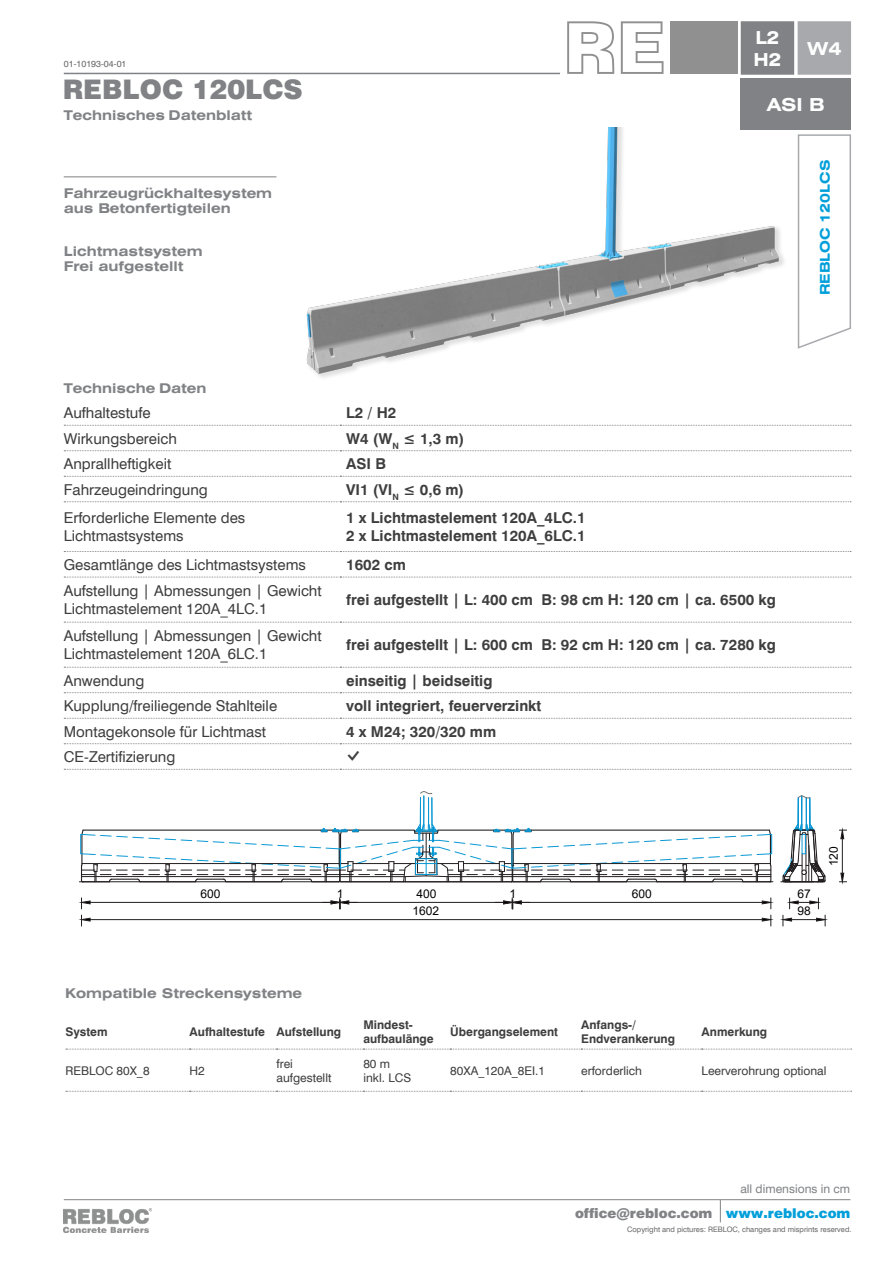
<style>
.page{position:relative;width:893px;height:1263px;background:#fff}
.page>*{position:absolute;margin:0;border:0;box-sizing:border-box;transform-origin:0 0}
.t1{font:900 27px "Swiss 721 BT";color:#808285}
.t2{font:700 expanded 18px "Swiss 721 BT";color:#fff}
.t3{font:15px/18px "Swiss 721 BT";color:#3e3e3f}
.t4{font:700 15px "Swiss 721 BT";color:#3e3e3f}
.t5{font:700 expanded 13.5px "Swiss 721 BT";color:#808285}
.t6{font:900 13.5px "Swiss 721 BT";color:#808285}
.t7{font:700 expanded 13.5px "Swiss 721 BT";color:#009fda}
.t8{font:700 12px/14.4px "Swiss 721 BT";color:#3e3e3f}
.t9{font:12px/14.4px "Swiss 721 BT";color:#3e3e3f}
.t10{font:12px "Arial";color:#000}
.t11{font:12px "Swiss 721 BT";color:#808285}
.t12{font:12px "Arial";color:#231f20}
.t13{font:9px "Swiss 721 BT";color:#67676a}
.t14{font:7.5px "Swiss 721 BT";color:#67676a}
.s1{color:#009fda}
</style>
<div class="page">
<hr style="left:64px;top:1199px;width:786px;height:1px;background:#808285">
<svg style="left:720px;top:1200px;width:1px;height:22px"></svg>
<img style="left:64px;top:1208px;width:87px;height:24px">
<div style="left:734px;top:1178px;width:122px;height:22px;background:#fff"></div>
<svg style="left:797px;top:134px;width:54px;height:215px"></svg>
<hr style="left:64px;top:73px;width:496px;height:1px;background:#808285">
<div style="left:670px;top:21px;width:67px;height:53px;background:#8f908f"></div>
<svg style="left:621px;top:21px;width:42px;height:53px"></svg>
<svg style="left:567px;top:21px;width:47px;height:53px"></svg>
<div style="left:741px;top:22px;width:52px;height:52px;background:#808285"></div>
<div style="left:741px;top:21px;width:53px;height:54px;border:2px solid #808285"></div>
<div style="left:798px;top:22px;width:52px;height:52px;background:#a8a9ad"></div>
<div style="left:798px;top:21px;width:53px;height:54px;border:2px solid #a8a9ad"></div>
<div style="left:741px;top:79px;width:110px;height:51px;background:#808285"></div>
<hr style="left:64px;top:176px;width:212px;height:1px;background:#808285">
<svg style="left:64px;top:425px;width:787px;height:1px"></svg>
<svg style="left:64px;top:450px;width:787px;height:1px"></svg>
<svg style="left:64px;top:476px;width:787px;height:1px"></svg>
<svg style="left:64px;top:501px;width:787px;height:1px"></svg>
<svg style="left:64px;top:551px;width:787px;height:1px"></svg>
<svg style="left:64px;top:577px;width:787px;height:1px"></svg>
<svg style="left:64px;top:622px;width:787px;height:1px"></svg>
<svg style="left:64px;top:667px;width:787px;height:1px"></svg>
<svg style="left:64px;top:692px;width:787px;height:1px"></svg>
<svg style="left:64px;top:718px;width:787px;height:1px"></svg>
<svg style="left:64px;top:743px;width:787px;height:1px"></svg>
<svg style="left:64px;top:769px;width:787px;height:1px"></svg>
<img style="left:306px;top:128px;width:478px;height:250px">
<svg style="left:66px;top:1049px;width:786px;height:1px"></svg>
<svg style="left:66px;top:1091px;width:786px;height:1px"></svg>
<hr style="left:842px;top:839px;width:1px;height:34px;background:#231f20">
<svg style="left:839px;top:872px;width:8px;height:10px"></svg>
<svg style="left:839px;top:829px;width:8px;height:10px"></svg>
<hr style="left:79px;top:881px;width:694px;height:1px;background:#231f20">
<svg style="left:781px;top:795px;width:45px;height:88px"></svg>
<svg style="left:789px;top:898px;width:30px;height:11px"></svg>
<hr style="left:90px;top:919px;width:672px;height:1px;background:#231f20">
<svg style="left:81px;top:915px;width:10px;height:11px"></svg>
<svg style="left:761px;top:915px;width:11px;height:11px"></svg>
<svg style="left:782px;top:915px;width:44px;height:11px"></svg>
<svg style="left:80px;top:791px;width:692px;height:118px"></svg>
<p class="t13" style="left:64px;top:58px;width:64px">01-10193-04-01</p>
<p class="t1" style="left:63px;top:73px;width:242px">REBLOC 120LCS</p>
<p class="t5" style="left:64px;top:107px;width:190px">Technisches Datenblatt</p>
<p class="t5" style="left:64px;top:185px;width:210px">Fahrzeugrückhaltesystem</p>
<p class="t5" style="left:64px;top:200px;width:168px">aus Betonfertigteilen</p>
<p class="t5" style="left:64px;top:243px;width:140px">Lichtmastsystem</p>
<p class="t5" style="left:64px;top:258px;width:121px">Frei aufgestellt</p>
<p class="t12" style="left:76px;top:243px;width:60px">120LCS_A</p>
<p class="t5" style="left:64px;top:380px;width:144px">Technische Daten</p>
<p class="t3" style="left:64px;top:403px;width:88px">Aufhaltestufe</p>
<p class="t4" style="left:346px;top:404px;width:52px">L2 / H2</p>
<p class="t3" style="left:64px;top:429px;width:115px">Wirkungsbereich</p>
<p class="t4" style="left:346px;top:429px;width:120px">W4 (W<sub>N</sub> ≤ 1,3 m)</p>
<p class="t3" style="left:64px;top:455px;width:109px">Anprallheftigkeit</p>
<p class="t4" style="left:346px;top:455px;width:41px">ASI B</p>
<p class="t3" style="left:64px;top:480px;width:146px">Fahrzeugeindringung</p>
<p class="t4" style="left:346px;top:480px;width:120px">VI1 (VI<sub>N</sub> ≤ 0,6 m)</p>
<p class="t3" style="left:64px;top:509px;width:183px">Erforderliche Elemente des<br>Lichtmastsystems</p>
<p class="t4" style="left:346px;top:509px;width:241px">1 x Lichtmastelement 120A_4LC.1</p>
<p class="t12" style="left:76px;top:439px;width:45px">120LCS</p>
<p class="t4" style="left:346px;top:527px;width:241px">2 x Lichtmastelement 120A_6LC.1</p>
<p class="t2" style="left:755px;top:27px;width:26px">L2</p>
<p class="t2" style="left:754px;top:48px;width:29px">H2</p>
<p class="t2" style="left:807px;top:38px;width:35px">W4</p>
<p class="t2" style="left:767px;top:94px;width:59px">ASI B</p>
<p class="t7" style="left:817px;top:295px;width:137px;rotate:-90deg">REBLOC 120LCS</p>
<p class="t3" style="left:64px;top:555px;width:244px">Gesamtlänge des Lichtmastsystems</p>
<p class="t4" style="left:346px;top:555px;width:61px">1602 cm</p>
<p class="t3" style="left:64px;top:582px;width:259px">Aufstellung | Abmessungen | Gewicht</p>
<p class="t3" style="left:64px;top:600px;width:205px">Lichtmastelement 120A_4LC.1</p>
<p class="t4" style="left:346px;top:591px;width:431px">frei aufgestellt | L: 400 cm B: 98 cm H: 120 cm | ca. 6500 kg</p>
<p class="t3" style="left:64px;top:627px;width:259px">Aufstellung | Abmessungen | Gewicht</p>
<p class="t3" style="left:64px;top:645px;width:205px">Lichtmastelement 120A_6LC.1</p>
<p class="t4" style="left:346px;top:636px;width:431px">frei aufgestellt | L: 600 cm B: 92 cm H: 120 cm | ca. 7280 kg</p>
<p class="t3" style="left:64px;top:671px;width:82px">Anwendung</p>
<p class="t4" style="left:346px;top:671px;width:148px">einseitig | beidseitig</p>
<p class="t3" style="left:64px;top:697px;width:215px">Kupplung/freiliegende Stahlteile</p>
<p class="t4" style="left:346px;top:697px;width:197px">voll integriert, feuerverzinkt</p>
<p class="t3" style="left:64px;top:722px;width:204px">Montagekonsole für Lichtmast</p>
<p class="t4" style="left:346px;top:722px;width:152px">4 x M24; 320/320 mm</p>
<p class="t3" style="left:64px;top:748px;width:113px">CE-Zertifizierung</p>
<p class="t10" style="left:398px;top:680px;width:22px">400</p>
<p class="t10" style="left:394px;top:697px;width:28px">1602</p>
<p class="t10" style="left:201px;top:885px;width:22px">600</p>
<p class="t10" style="left:337px;top:886px;width:8px">1</p>
<p class="t10" style="left:416px;top:885px;width:22px">400</p>
<p class="t10" style="left:509px;top:886px;width:8px">1</p>
<p class="t10" style="left:632px;top:885px;width:22px">600</p>
<p class="t10" style="left:797px;top:885px;width:15px">67</p>
<p class="t10" style="left:412px;top:903px;width:28px">1602</p>
<p class="t10" style="left:797px;top:903px;width:15px">98</p>
<p class="t10" style="left:825px;top:866px;width:22px;rotate:-90deg">120</p>
<p class="t5" style="left:65px;top:985px;width:238px">Kompatible Streckensysteme</p>
<p class="t8" style="left:65px;top:1024px;width:44px">System</p>
<p class="t8" style="left:190px;top:1024px;width:77px">Aufhaltestufe</p>
<p class="t8" style="left:276px;top:1024px;width:66px">Aufstellung</p>
<p class="t8" style="left:363px;top:1017px;width:72px">Mindest&shy;aufbaulänge</p>
<p class="t8" style="left:450px;top:1024px;width:109px">Übergangselement</p>
<p class="t8" style="left:581px;top:1017px;width:95px">Anfangs-/<br>Endverankerung</p>
<p class="t8" style="left:702px;top:1024px;width:67px">Anmerkung</p>
<p class="t9" style="left:65px;top:1063px;width:86px">REBLOC 80X_8</p>
<p class="t9" style="left:190px;top:1063px;width:17px">H2</p>
<p class="t9" style="left:276px;top:1056px;width:56px">frei aufgestellt</p>
<p class="t9" style="left:363px;top:1056px;width:49px">80 m inkl. LCS</p>
<p class="t9" style="left:450px;top:1063px;width:96px">80XA_120A_8EI.1</p>
<p class="t9" style="left:581px;top:1063px;width:62px">erforderlich</p>
<p class="t9" style="left:702px;top:1063px;width:126px">Leerverohrung optional</p>
<p class="t11" style="left:740px;top:1182px;width:111px">all dimensions in cm</p>
<p class="t6" style="left:575px;top:1205px;width:277px">office@rebloc.com <span class="s1">www.rebloc.com</span></p>
<p class="t14" style="left:627px;top:1225px;width:226px">Copyright and pictures: REBLOC, changes and misprints reserved.</p>
</div>
